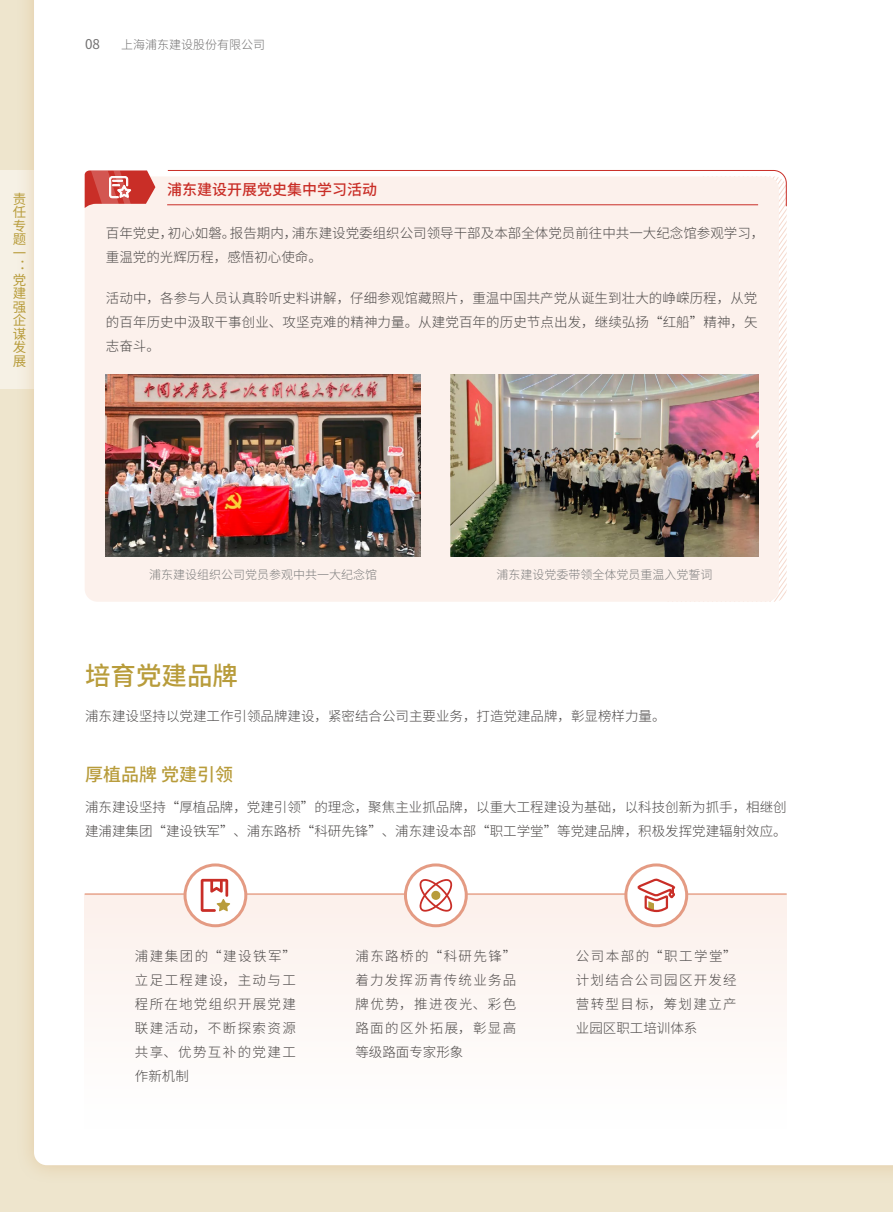
<style>
.page{position:relative;width:893px;height:1212px;background:#eee5cd}
.page>*{position:absolute;margin:0;border:0;box-sizing:border-box;transform-origin:0 0}
.t1{font:500 25.5px "Source Han Sans CN";color:#b89c3b}
.t2{font:500 18px "Source Han Sans CN";color:#b89c3b}
.t3{font:500 15px "Source Han Sans CN";color:#c92e27}
.t4{font:300 13.5px/24px "Source Han Sans CN";color:#4c4948;text-align:justify}
.t5{font:13.5px/13.5px "Source Han Sans CN";color:#b89c3b}
.t6{font:13.5px "Source Han Sans CN";color:#727171}
.t7{font:300 12px "Source Han Sans CN";color:#7d7d7d}
.t8{font:300 12px "Source Han Sans CN";color:#727171}
</style>
<div class="page">
<div style="left:0;top:170px;width:41px;height:219px;background:#f6f1e5"></div>
<div style="left:15px;top:0;width:878px;height:1184px;background:#cd9a55;opacity:.35"></div>
<div style="left:34px;top:0;width:859px;height:1165px;background:#fff"></div>
<div style="left:85px;top:894px;width:702px;height:234px;background:#fdf8f5"></div>
<svg style="left:770px;top:207px;width:17px;height:395px"></svg>
<div style="left:85px;top:176px;width:694px;height:426px;background:#fcf1ec;border-radius:13px"></div>
<img style="left:450px;top:374px;width:309px;height:182px">
<img style="left:106px;top:374px;width:315px;height:182px">
<svg style="left:167px;top:170px;width:620px;height:37px"></svg>
<svg style="left:85px;top:170px;width:70px;height:38px"></svg>
<hr style="left:85px;top:893px;width:702px;height:2px;background:#eab09b">
<svg style="left:185px;top:865px;width:61px;height:61px;fill:#fff"></svg>
<div style="left:184px;top:863px;width:63px;height:64px;border:3px solid #e49b83;border-radius:50%"></div>
<svg style="left:626px;top:865px;width:61px;height:61px"></svg>
<div style="left:624px;top:863px;width:64px;height:64px;border:3px solid #e49b83;border-radius:50%"></div>
<svg style="left:201px;top:879px;width:29px;height:33px"></svg>
<div style="left:405px;top:865px;width:61px;height:61px;background:#fff;border-radius:50%"></div>
<div style="left:404px;top:863px;width:64px;height:64px;border:3px solid #e49b83;border-radius:50%"></div>
<svg style="left:419px;top:879px;width:33px;height:33px"></svg>
<svg style="left:635px;top:877px;width:42px;height:36px"></svg>
<p class="t5" style="left:13px;top:192px;width:15px">责任专题一：党建强企谋发展</p>
<p class="t6" style="left:85px;top:37px;width:16px">08</p>
<p class="t8" style="left:121px;top:38px;width:145px">上海浦东建设股份有限公司</p>
<p class="t3" style="left:167px;top:181px;width:211px">浦东建设开展党史集中学习活动</p>
<p class="t4" style="left:106px;top:222px;width:660px">百年党史，初心如磐。报告期内，浦东建设党委组织公司领导干部及本部全体党员前往中共一大纪念馆参观学习，重温党的光辉历程，感悟初心使命。</p>
<p class="t4" style="left:106px;top:287px;width:653px">活动中，各参与人员认真聆听史料讲解，仔细参观馆藏照片，重温中国共产党从诞生到壮大的峥嵘历程，从党的百年历史中汲取干事创业、攻坚克难的精神力量。从建党百年的历史节点出发，继续弘扬“红船”精神，矢志奋斗。</p>
<p class="t7" style="left:149px;top:567px;width:229px">浦东建设组织公司党员参观中共一大纪念馆</p>
<p class="t7" style="left:496px;top:567px;width:217px">浦东建设党委带领全体党员重温入党誓词</p>
<h1 class="t1" style="left:85px;top:661px;width:154px">培育党建品牌</h1>
<p class="t4" style="left:85px;top:704px;width:582px">浦东建设坚持以党建工作引领品牌建设，紧密结合公司主要业务，打造党建品牌，彰显榜样力量。</p>
<h2 class="t2" style="left:85px;top:764px;width:150px">厚植品牌 党建引领</h2>
<p class="t4" style="left:85px;top:795px;width:703px">浦东建设坚持“厚植品牌，党建引领”的理念，聚焦主业抓品牌，以重大工程建设为基础，以科技创新为抓手，相继创建浦建集团“建设铁军”、浦东路桥“科研先锋”、浦东建设本部“职工学堂”等党建品牌，积极发挥党建辐射效应。</p>
<p class="t4" style="left:135px;top:944px;width:162px">浦建集团的“建设铁军”立足工程建设，主动与工程所在地党组织开展党建联建活动，不断探索资源共享、优势互补的党建工作新机制</p>
<p class="t4" style="left:576px;top:944px;width:162px">公司本部的“职工学堂”计划结合公司园区开发经营转型目标，筹划建立产业园区职工培训体系</p>
<p class="t4" style="left:355px;top:944px;width:162px">浦东路桥的“科研先锋”着力发挥沥青传统业务品牌优势，推进夜光、彩色路面的区外拓展，彰显高等级路面专家形象</p>
</div>
